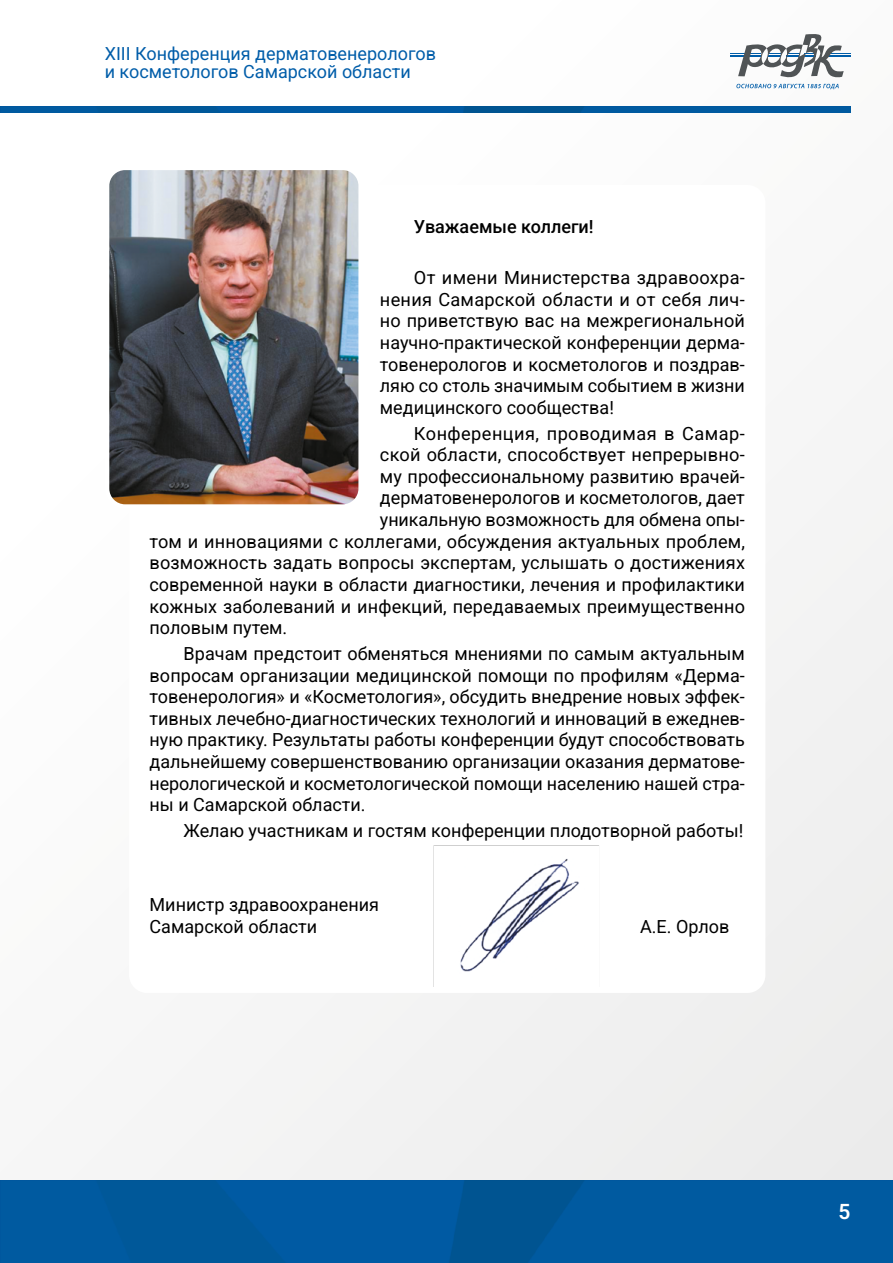
<style>
.page{position:relative;width:893px;height:1263px;background:#f8f8f8}
.page>*{position:absolute;margin:0;border:0;box-sizing:border-box;transform-origin:0 0}
.t1{font:600 21px "Roboto";color:#fff}
.t2{font:18px/21.6px "Roboto";color:#000;text-align:justify}
.t3{font:18px/18px "Roboto";color:#005da9}
.t4{font:18px "Roboto";letter-spacing:.025em;color:#000}
.t5{font:500 18px "Roboto";color:#000}
</style>
<div class="page">
<img style="left:0;top:1180px;width:893px;height:83px">
<div style="left:129px;top:185px;width:636px;height:808px;background:#fff;border-radius:18px"></div>
<img style="left:110px;top:171px;width:248px;height:333px">
<div style="left:105px;top:166px;width:258px;height:343px;border:4px solid #fff;border-radius:18px"></div>
<hr style="left:731px;top:55px;width:30px;height:1px;background:#005da9">
<hr style="left:731px;top:56px;width:30px;height:1px;background:#005da9">
<hr style="left:731px;top:54px;width:30px;height:1px;background:#005da9">
<svg style="left:736px;top:34px;width:114px;height:55px"></svg>
<img style="left:1px;top:106px;width:849px;height:7px">
<img style="left:433px;top:845px;width:166px;height:142px">
<p class="t3" style="left:105px;top:44px;width:333px">XIII Конференция дерматовенерологов и косметологов Самарской области</p>
<p class="t5" style="left:414px;top:213px;width:181px">Уважаемые коллеги!</p>
<p class="t2" style="left:380px;top:266px;width:366px;text-indent:34px">От имени Министерства здравоохра&shy;нения Самарской области и от себя лич&shy;но приветствую вас на межрегиональной научно-практической конференции дерма&shy;товенерологов и косметологов и поздрав&shy;ляю со столь значимым событием в жизни медицинского сообщества!</p>
<p class="t4" style="left:414px;top:421px;width:332px">Конференция, проводимая в Самар-</p>
<p class="t2" style="left:380px;top:443px;width:366px">ской области, способствует непрерывно-</p>
<p class="t2" style="left:380px;top:465px;width:366px">му профессиональному развитию врачей-</p>
<p class="t2" style="left:380px;top:487px;width:366px">дерматовенерологов и косметологов, дает</p>
<p class="t2" style="left:380px;top:508px;width:366px">уникальную возможность для обмена опы-</p>
<p class="t2" style="left:150px;top:530px;width:597px">том и инновациями с коллегами, обсуждения актуальных проблем,</p>
<p class="t2" style="left:150px;top:551px;width:597px">возможность задать вопросы экспертам, услышать о достижениях</p>
<p class="t2" style="left:150px;top:573px;width:597px">современной науки в области диагностики, лечения и профилактики</p>
<p class="t2" style="left:150px;top:595px;width:597px">кожных заболеваний и инфекций, передаваемых преимущественно</p>
<p class="t2" style="left:150px;top:616px;width:139px">половым путем.</p>
<p class="t2" style="left:150px;top:642px;width:597px;text-indent:34px">Врачам предстоит обменяться мнениями по самым актуальным вопросам организации медицинской помощи по профилям «Дерма&shy;товенерология» и «Косметология», обсудить внедрение новых эффек&shy;тивных лечебно-диагностических технологий и инноваций в ежеднев&shy;ную практику. Результаты работы конференции будут способствовать дальнейшему совершенствованию организации оказания дерматове&shy;нерологической и косметологической помощи населению нашей стра&shy;ны и Самарской области.</p>
<p class="t2" style="left:184px;top:819px;width:561px">Желаю участникам и гостям конференции плодотворной работы!</p>
<p class="t2" style="left:150px;top:893px;width:231px">Министр здравоохранения<br>Самарской области</p>
<p class="t2" style="left:640px;top:915px;width:91px">А.Е. Орлов</p>
<p class="t1" style="left:838px;top:1197px;width:13px">5</p>
</div>
